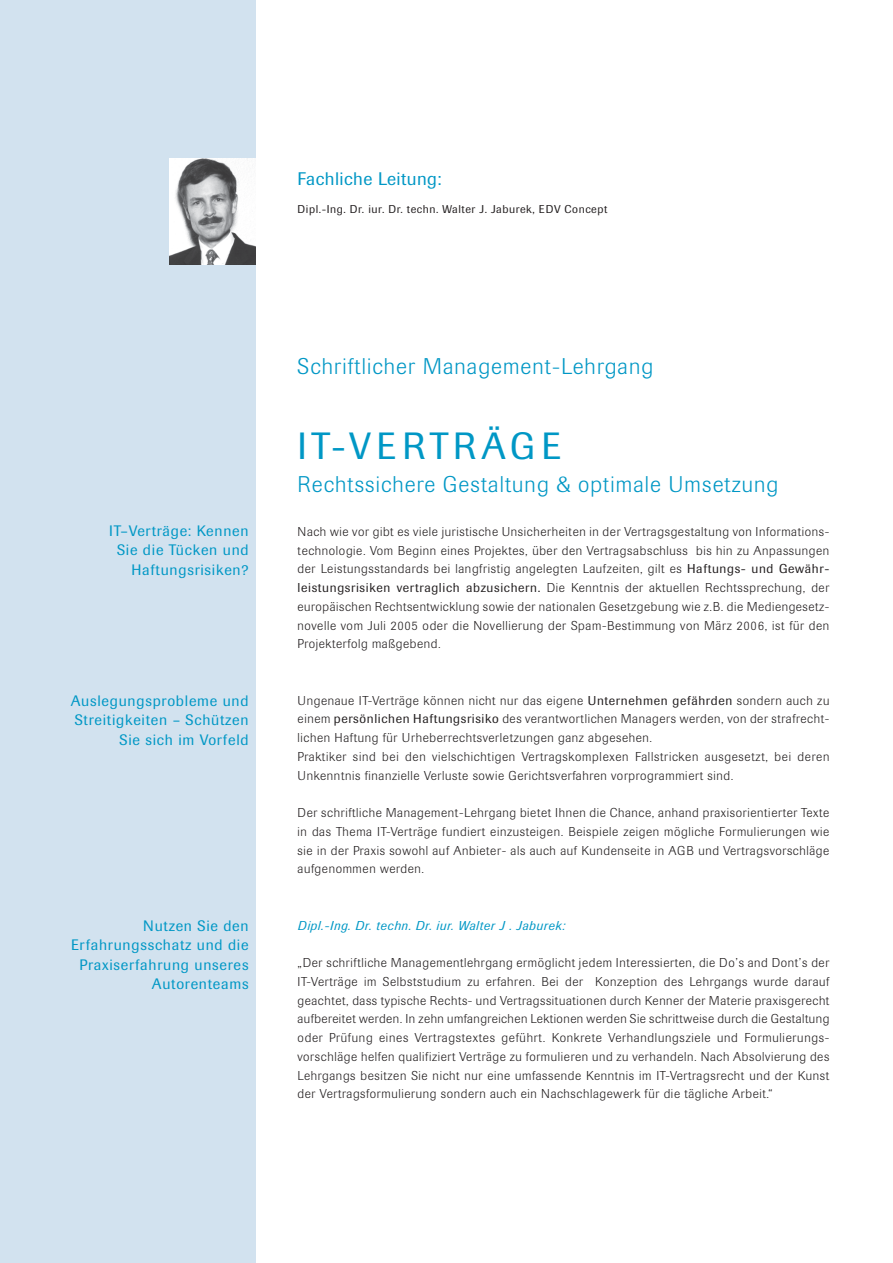
<style>
.page{position:relative;width:893px;height:1263px;background:#fff}
.page>*{position:absolute;margin:0;border:0;box-sizing:border-box;transform-origin:0 0}
.t1{font:37.5px "Imago";letter-spacing:.135em;color:#0097c5}
.t2{font:300 22.5px "Imago";letter-spacing:.05em;color:#0097c5}
.t3{font:18px "Imago";letter-spacing:.025em;color:#0097c5}
.t4{font:15px/19.5px "Imago";letter-spacing:.05em;color:#0097c5;text-align:right}
.t5{font:300 12.75px/18.8px "Imago";letter-spacing:.05em;color:#231f20;text-align:justify}
.t6{font:italic 12.75px "Imago";letter-spacing:.05em;color:#0097c5}
.t7{font:11.25px "Imago";letter-spacing:.05em;color:#231f20}
.s1{font-weight:400}
</style>
<div class="page">
<div style="left:0;top:0;width:255px;height:1263px;background:#d2e2ef"></div>
<img style="left:170px;top:158px;width:85px;height:107px">
<h3 class="t3" style="left:297px;top:172px;width:145px">Fachliche Leitung:</h3>
<p class="t7" style="left:297px;top:205px;width:311px">Dipl.-Ing. Dr. iur. Dr. techn. Walter J. Jaburek, EDV Concept</p>
<h2 class="t2" style="left:297px;top:358px;width:357px">Schriftlicher Management-Lehrgang</h2>
<h1 class="t1" style="left:297px;top:433px;width:265px">IT-VERTRÄGE</h1>
<h2 class="t2" style="left:297px;top:476px;width:482px">Rechtssichere Gestaltung &amp; optimale Umsetzung</h2>
<p class="t4" style="left:109px;top:522px;width:141px">IT–Verträge: Kennen<br>Sie die Tücken und<br>Haftungsrisiken?</p>
<p class="t5" style="left:297px;top:523px;width:533px">Nach wie vor gibt es viele juristische Unsicherheiten in der Vertragsgestaltung von Informations&shy;technologie. Vom Beginn eines Projektes, über den Vertragsabschluss bis hin zu Anpassungen der Leistungsstandards bei langfristig angelegten Laufzeiten, gilt es <span class="s1">Haftungs- und Gewähr&shy;leistungsrisiken vertraglich abzusichern.</span> Die Kenntnis der aktuellen Rechtssprechung, der europäischen Rechtsentwicklung sowie der nationalen Gesetzgebung wie z.B. die Mediengesetz&shy;novelle vom Juli 2005 oder die Novellierung der Spam-Bestimmung von März 2006, ist für den Projekterfolg maßgebend.</p>
<p class="t4" style="left:71px;top:692px;width:179px">Auslegungsprobleme und<br>Streitigkeiten – Schützen<br>Sie sich im Vorfeld</p>
<p class="t5" style="left:297px;top:692px;width:533px;text-align:left">Ungenaue IT-Verträge können nicht nur das eigene <span class="s1">Unternehmen gefährden</span> sondern auch zu einem <span class="s1">persönlichen Haftungsrisiko</span> des verantwortlichen Managers werden, von der strafrecht&shy;lichen Haftung für Urheberrechtsverletzungen ganz abgesehen.<br>Praktiker sind bei den vielschichtigen Vertragskomplexen Fallstricken ausgesetzt, bei deren Unkenntnis finanzielle Verluste sowie Gerichtsverfahren vorprogrammiert sind.</p>
<p class="t5" style="left:297px;top:805px;width:533px">Der schriftliche Management-Lehrgang bietet Ihnen die Chance, anhand praxisorientierter Texte in das Thema IT-Verträge fundiert einzusteigen. Beispiele zeigen mögliche Formulierungen wie sie in der Praxis sowohl auf Anbieter- als auch auf Kundenseite in AGB und Vertragsvorschläge aufgenommen werden.</p>
<p class="t4" style="left:71px;top:917px;width:179px">Nutzen Sie den<br>Erfahrungsschatz und die<br>Praxiserfahrung unseres<br>Autorenteams</p>
<p class="t6" style="left:297px;top:921px;width:269px">Dipl.-Ing. Dr. techn. Dr. iur. Walter J . Jaburek:</p>
<p class="t5" style="left:297px;top:955px;width:533px">„Der schriftliche Managementlehrgang ermöglicht jedem Interessierten, die Do’s and Dont’s der IT-Verträge im Selbststudium zu erfahren. Bei der Konzeption des Lehrgangs wurde darauf geachtet, dass typische Rechts- und Vertragssituationen durch Kenner der Materie praxisgerecht aufbereitet werden. In zehn umfangreichen Lektionen werden Sie schrittweise durch die Gestaltung oder Prüfung eines Vertragstextes geführt. Konkrete Verhandlungsziele und Formulierungs&shy;vorschläge helfen qualifiziert Verträge zu formulieren und zu verhandeln. Nach Absolvierung des Lehrgangs besitzen Sie nicht nur eine umfassende Kenntnis im IT-Vertragsrecht und der Kunst der Vertragsformulierung sondern auch ein Nachschlagewerk für die tägliche Arbeit.“</p>
</div>
